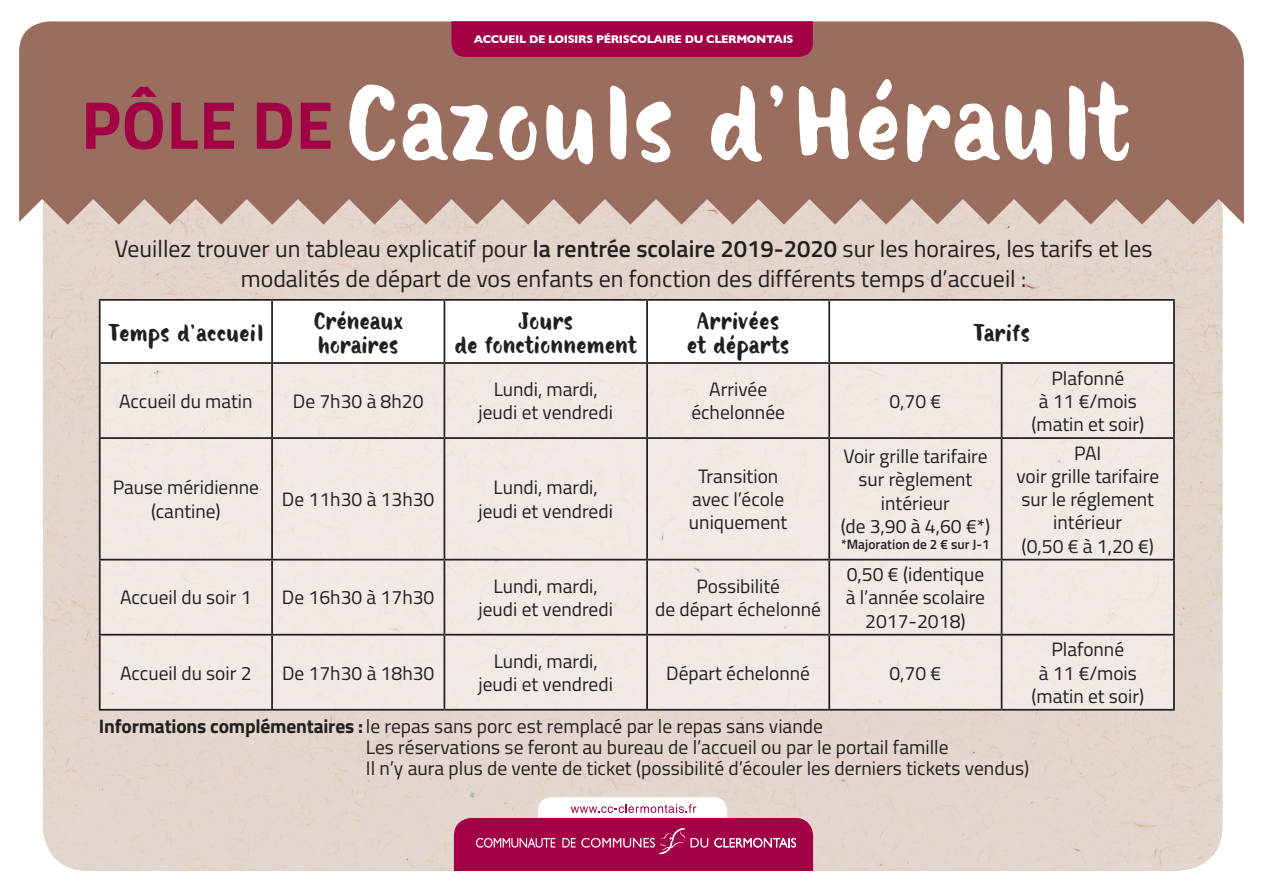
<style>
.page{position:relative;width:1263px;height:893px;background:#fff}
.page>*{position:absolute;margin:0;border:0;box-sizing:border-box;transform-origin:0 0}
.t1{font:105.6px "Botanica Sans";color:#fff}
.t2{font:23.85px/30.3px "Titillium";color:#231f20;text-align:center}
.t3{font:23.85px/23.9px "Botanica Sans";color:#231f20;text-align:center}
.t4{font:19.5px/21px "Titillium";color:#231f20}
.t5{font:19.35px/23.2px "Titillium";color:#231f20;text-align:center}
.t6{font:600 13.5px "Titillium";color:#231f20}
.t7{font:700 11.4px "Gill Sans";letter-spacing:-.03em;color:#fff}
.s1{font-family:"Titillium";font-weight:700;font-size:67.65px;color:#a30146}
.s2{font-weight:600}
.s3{font-weight:700}
</style>
<div class="page">
<div style="left:43px;top:225px;width:1179px;height:646px;background:#e4d6cc"></div>
<svg style="left:19px;top:21px;width:1225px;height:204px;background:#a07466"></svg>
<div style="left:538px;top:797px;width:189px;height:73px;background:#fff;border-radius:14px"></div>
<svg style="left:454px;top:804px;width:359px;height:67px;background:#b63b6e"></svg>
<div style="left:451px;top:21px;width:362px;height:36px;background:#a30146"></div>
<div style="left:101px;top:360px;width:1074px;height:351px;background:#f1eae5"></div>
<svg style="left:101px;top:301px;width:1072px;height:61px"></svg>
<hr style="left:99px;top:299px;width:173px;height:2px;background:#231f20">
<hr style="left:99px;top:301px;width:2px;height:61px;background:#231f20">
<hr style="left:272px;top:299px;width:172px;height:2px;background:#231f20">
<hr style="left:271px;top:301px;width:2px;height:61px;background:#231f20">
<hr style="left:444px;top:299px;width:203px;height:2px;background:#231f20">
<hr style="left:444px;top:301px;width:1px;height:61px;background:#231f20">
<hr style="left:647px;top:299px;width:182px;height:2px;background:#231f20">
<hr style="left:646px;top:301px;width:2px;height:61px;background:#231f20">
<hr style="left:829px;top:299px;width:173px;height:2px;background:#231f20">
<hr style="left:828px;top:301px;width:2px;height:61px;background:#231f20">
<hr style="left:1002px;top:299px;width:173px;height:2px;background:#231f20">
<hr style="left:1173px;top:301px;width:2px;height:61px;background:#231f20">
<hr style="left:99px;top:362px;width:173px;height:2px;background:#231f20">
<hr style="left:99px;top:364px;width:2px;height:73px;background:#231f20">
<hr style="left:272px;top:362px;width:172px;height:2px;background:#231f20">
<hr style="left:271px;top:364px;width:2px;height:73px;background:#231f20">
<hr style="left:444px;top:362px;width:203px;height:2px;background:#231f20">
<hr style="left:444px;top:364px;width:1px;height:73px;background:#231f20">
<hr style="left:647px;top:362px;width:182px;height:2px;background:#231f20">
<hr style="left:646px;top:364px;width:2px;height:73px;background:#231f20">
<hr style="left:829px;top:362px;width:173px;height:2px;background:#231f20">
<hr style="left:828px;top:364px;width:2px;height:73px;background:#231f20">
<hr style="left:1002px;top:362px;width:173px;height:2px;background:#231f20">
<hr style="left:1001px;top:364px;width:1px;height:73px;background:#231f20">
<hr style="left:1173px;top:364px;width:2px;height:73px;background:#231f20">
<hr style="left:99px;top:437px;width:173px;height:2px;background:#231f20">
<hr style="left:99px;top:439px;width:2px;height:120px;background:#231f20">
<hr style="left:272px;top:437px;width:172px;height:2px;background:#231f20">
<hr style="left:271px;top:439px;width:2px;height:120px;background:#231f20">
<hr style="left:444px;top:437px;width:203px;height:2px;background:#231f20">
<hr style="left:444px;top:439px;width:1px;height:120px;background:#231f20">
<hr style="left:647px;top:437px;width:182px;height:2px;background:#231f20">
<hr style="left:646px;top:439px;width:2px;height:120px;background:#231f20">
<hr style="left:829px;top:437px;width:173px;height:2px;background:#231f20">
<hr style="left:828px;top:439px;width:2px;height:120px;background:#231f20">
<hr style="left:1002px;top:437px;width:173px;height:2px;background:#231f20">
<hr style="left:1001px;top:439px;width:1px;height:120px;background:#231f20">
<hr style="left:1173px;top:439px;width:2px;height:120px;background:#231f20">
<hr style="left:99px;top:559px;width:173px;height:1px;background:#231f20">
<hr style="left:99px;top:560px;width:2px;height:74px;background:#231f20">
<hr style="left:272px;top:559px;width:172px;height:1px;background:#231f20">
<hr style="left:271px;top:560px;width:2px;height:74px;background:#231f20">
<hr style="left:444px;top:559px;width:203px;height:1px;background:#231f20">
<hr style="left:444px;top:560px;width:1px;height:74px;background:#231f20">
<hr style="left:647px;top:559px;width:182px;height:1px;background:#231f20">
<hr style="left:646px;top:560px;width:2px;height:74px;background:#231f20">
<hr style="left:829px;top:559px;width:173px;height:1px;background:#231f20">
<hr style="left:828px;top:560px;width:2px;height:74px;background:#231f20">
<hr style="left:1002px;top:559px;width:173px;height:1px;background:#231f20">
<hr style="left:1001px;top:560px;width:1px;height:74px;background:#231f20">
<hr style="left:1173px;top:560px;width:2px;height:74px;background:#231f20">
<hr style="left:99px;top:634px;width:173px;height:2px;background:#231f20">
<hr style="left:99px;top:636px;width:2px;height:73px;background:#231f20">
<hr style="left:272px;top:634px;width:172px;height:2px;background:#231f20">
<hr style="left:271px;top:636px;width:2px;height:73px;background:#231f20">
<hr style="left:444px;top:634px;width:203px;height:2px;background:#231f20">
<hr style="left:444px;top:636px;width:1px;height:73px;background:#231f20">
<hr style="left:647px;top:634px;width:182px;height:2px;background:#231f20">
<hr style="left:646px;top:636px;width:2px;height:73px;background:#231f20">
<hr style="left:829px;top:634px;width:173px;height:2px;background:#231f20">
<hr style="left:828px;top:636px;width:2px;height:73px;background:#231f20">
<hr style="left:1002px;top:634px;width:173px;height:2px;background:#231f20">
<hr style="left:1001px;top:636px;width:1px;height:73px;background:#231f20">
<hr style="left:1173px;top:636px;width:2px;height:73px;background:#231f20">
<hr style="left:99px;top:709px;width:173px;height:2px;background:#231f20">
<hr style="left:272px;top:709px;width:172px;height:2px;background:#231f20">
<hr style="left:444px;top:709px;width:203px;height:2px;background:#231f20">
<hr style="left:647px;top:709px;width:182px;height:2px;background:#231f20">
<hr style="left:829px;top:709px;width:173px;height:2px;background:#231f20">
<hr style="left:1002px;top:709px;width:173px;height:2px;background:#231f20">
<p class="t7" style="left:474px;top:33px;width:321px">ACCUEIL DE LOISIRS PÉRISCOLAIRE DU CLERMONTAIS</p>
<h1 class="t1" style="left:81px;top:55px;width:1050px"><span class="s1">PÔLE DE</span> Cazouls d’Hérault</h1>
<p class="t2" style="left:114px;top:232px;width:1040px">Veuillez trouver un tableau explicatif pour <span class="s2">la rentrée scolaire 2019-2020</span> sur les horaires, les tarifs et les modalités de départ de vos enfants en fonction des différents temps d’accueil :</p>
<p class="t3" style="left:108px;top:322px;width:157px">Temps d’accueil</p>
<p class="t3" style="left:313px;top:310px;width:92px;text-align:left">Créneaux horaires</p>
<p class="t3" style="left:455px;top:310px;width:184px">Jours<br>de fonctionnement</p>
<p class="t3" style="left:687px;top:310px;width:104px">Arrivées et départs</p>
<p class="t5" style="left:119px;top:388px;width:135px">Accueil du matin</p>
<p class="t5" style="left:293px;top:388px;width:132px">De 7h30 à 8h20</p>
<p class="t5" style="left:479px;top:377px;width:136px">Lundi, mardi, jeudi et vendredi</p>
<p class="t5" style="left:691px;top:377px;width:95px">Arrivée échelonnée</p>
<p class="t5" style="left:113px;top:475px;width:148px">Pause méridienne (cantine)</p>
<p class="t5" style="left:282px;top:487px;width:154px">De 11h30 à 13h30</p>
<p class="t5" style="left:479px;top:475px;width:136px">Lundi, mardi, jeudi et vendredi</p>
<p class="t5" style="left:689px;top:463px;width:100px">Transition avec l’école uniquement</p>
<p class="t5" style="left:889px;top:388px;width:54px">0,70 €</p>
<p class="t3" style="left:973px;top:322px;width:58px">Tarifs</p>
<p class="t5" style="left:1031px;top:365px;width:114px">Plafonné<br>à 11 €/mois (matin et soir)</p>
<p class="t5" style="left:841px;top:444px;width:151px">Voir grille tarifaire sur règlement intérieur<br>(de 3,90 à 4,60 €*)</p>
<p class="t6" style="left:841px;top:534px;width:150px">*Majoration de 2 € sur J-1</p>
<p class="t5" style="left:1016px;top:440px;width:144px">PAI<br>voir grille tarifaire sur le réglement intérieur<br>(0,50 € à 1,20 €)</p>
<p class="t5" style="left:120px;top:585px;width:133px">Accueil du soir 1</p>
<p class="t5" style="left:282px;top:585px;width:154px">De 16h30 à 17h30</p>
<p class="t5" style="left:479px;top:573px;width:136px">Lundi, mardi, jeudi et vendredi</p>
<p class="t5" style="left:655px;top:573px;width:167px">Possibilité<br>de départ échelonné</p>
<p class="t5" style="left:846px;top:562px;width:141px">0,50 € (identique à l’année scolaire<br>2017-2018)</p>
<p class="t5" style="left:120px;top:660px;width:133px">Accueil du soir 2</p>
<p class="t5" style="left:282px;top:660px;width:154px">De 17h30 à 18h30</p>
<p class="t5" style="left:479px;top:648px;width:136px">Lundi, mardi, jeudi et vendredi</p>
<p class="t5" style="left:666px;top:660px;width:145px">Départ échelonné</p>
<p class="t5" style="left:889px;top:660px;width:54px">0,70 €</p>
<p class="t5" style="left:1031px;top:637px;width:114px">Plafonné<br>à 11 €/mois (matin et soir)</p>
<p class="t4" style="left:366px;top:714px;width:665px;text-indent:-267px"><span class="s3">Informations complémentaires :</span> le repas sans porc est remplacé par le repas sans viande<br>Les réservations se feront au bureau de l’accueil ou par le portail famille<br>Il n’y aura plus de vente de ticket (possibilité d’écouler les derniers tickets vendus)</p>
</div>
